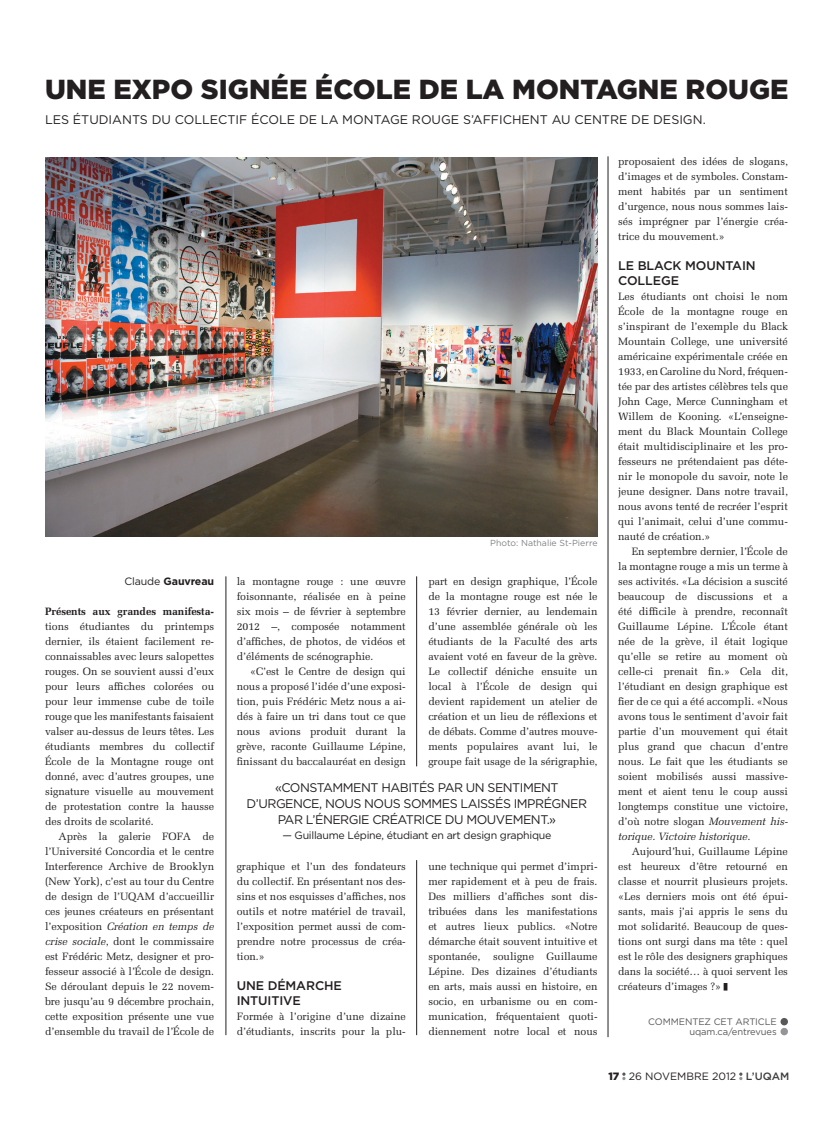
<style>
.page{position:relative;width:833px;height:1125px;background:#fff}
.page>*{position:absolute;margin:0;border:0;box-sizing:border-box;transform-origin:0 0}
.t1{font:900 27.5px "Gotham";color:#231f20}
.t2{font:12.5px "Gotham";letter-spacing:-.04em;color:#231f20}
.t3{font:500 12.5px "Gotham";color:#231f20}
.t4{font:10.62px/15px "Melior";letter-spacing:-.005em;color:#231f20;text-align:justify}
.t5{font:10.62px "Gotham";letter-spacing:-.025em;color:#231f20}
.t6{font:700 10.62px "Melior";letter-spacing:-.005em;color:#231f20}
.t7{font:10.62px "Gotham";color:#231f20}
.t8{font:700 10.62px "Gotham";letter-spacing:-.01em;color:#231f20}
.t9{font:9.38px/10px "Gotham";letter-spacing:-.01em;color:#57585a}
.t10{font:8.75px "Gotham";color:#808285}
.s1{font-weight:400}
.s2{font-style:italic}
.s3{font-weight:900}
.s4{font-weight:500;color:#3e3e3f}
</style>
<div class="page">
<svg style="left:622px;top:1073px;width:3px;height:7px"></svg>
<svg style="left:739px;top:1073px;width:3px;height:7px"></svg>
<hr style="left:607px;top:156px;width:1px;height:881px;background:#231f20">
<div style="left:780px;top:1018px;width:8px;height:7px;background:#57585a;border-radius:50%"></div>
<div style="left:780px;top:1028px;width:8px;height:7px;background:#939598;border-radius:50%"></div>
<hr style="left:226px;top:576px;width:1px;height:459px;background:#231f20">
<hr style="left:416px;top:576px;width:1px;height:190px;background:#231f20">
<hr style="left:416px;top:860px;width:1px;height:175px;background:#231f20">
<img style="left:45px;top:158px;width:552px;height:378px">
<h1 class="t1" style="left:45px;top:73px;width:745px">UNE EXPO SIGNÉE ÉCOLE DE LA MONTAGNE ROUGE</h1>
<p class="t2" style="left:45px;top:113px;width:37px">LES ÉTUDIANTS</p>
<p class="t2" style="left:152px;top:113px;width:32px">DU COLLECTIF</p>
<p class="t2" style="left:251px;top:113px;width:18px">ÉCOLE</p>
<p class="t2" style="left:299px;top:113px;width:54px">DELAMONTAGE</p>
<p class="t2" style="left:412px;top:113px;width:11px">ROUGE</p>
<p class="t2" style="left:463px;top:113px;width:19px">S’AFFIC</p>
<p class="t2" style="left:512px;top:113px;width:19px">HENT</p>
<p class="t2" style="left:551px;top:113px;width:42px">AU CENTRE</p>
<p class="t2" style="left:631px;top:113px;width:31px">DE DESIGN</p>
<p class="t2" style="left:702px;top:113px;width:5px">.</p>
<p class="t8" style="left:124px;top:575px;width:91px"><span class="s1">CLAUDE</span> Gauvreau</p>
<p class="t6" style="left:45px;top:605px;width:171px">Présents aux grandes manifesta-</p>
<p class="t4" style="left:45px;top:619px;width:171px">tions étudiantes du printemps dernier, ils étaient facilement re&shy;connaissables avec leurs salopettes rouges. On se souvient aussi d’eux pour leurs affiches colorées ou pour leur immense cube de toile rouge que les manifestants faisaient valser au-dessus de leurs têtes. Les étudiants membres du collectif École de la Montagne rouge ont donné, avec d’autres groupes, une signature visuelle au mouvement de protestation contre la hausse des droits de scolarité.</p>
<p class="t4" style="left:45px;top:829px;width:171px;text-indent:14px">Après la galerie FOFA de l’Université Concordia et le centre Interference Archive de Brooklyn (New York), c’est au tour du Centre de design de l’UQAM d’accueillir ces jeunes créateurs en présentant l’exposition <span class="s2">Création en temps de crise sociale</span>, dont le commissaire est Frédéric Metz, designer et pro&shy;fesseur associé à l’École de design.<br>Se déroulant depuis le 22 novem&shy;bre jusqu’au 9 décembre prochain, cette exposition présente une vue d’ensemble du travail de l’École de</p>
<p class="t4" style="left:237px;top:574px;width:171px">la montagne rouge : une œuvre foisonnante, réalisée en à peine six mois – de février à septembre 2012 –, composée notamment d’affiches, de photos, de vidéos et d’éléments de scénographie.</p>
<p class="t4" style="left:237px;top:664px;width:171px;text-indent:14px">«C’est le Centre de design qui nous a proposé l’idée d’une exposi&shy;tion, puis Frédéric Metz nous a ai&shy;dés à faire un tri dans tout ce que nous avions produit durant la grève, raconte Guillaume Lépine, finissant du baccalauréat en design</p>
<p class="t10" style="left:490px;top:538px;width:109px">PHOTO: NATHALIE ST-PIERRE</p>
<p class="t4" style="left:428px;top:574px;width:171px">part en design graphique, l’École de la montagne rouge est née le 13 février dernier, au lendemain d’une assemblée générale où les étudiants de la Faculté des arts avaient voté en faveur de la grève.<br>Le collectif déniche ensuite un local à l’École de design qui devient rapidement un atelier de création et un lieu de réflexions et de débats. Comme d’autres mouve&shy;ments populaires avant lui, le groupe fait usage de la sérigraphie,</p>
<p class="t2" style="left:275px;top:780px;width:25px">«CONSTAMMENT</p>
<p class="t2" style="left:381px;top:780px;width:18px">HABITÉS</p>
<p class="t2" style="left:437px;top:780px;width:59px">PARUNSENTIMENT</p>
<p class="t2" style="left:246px;top:797px;width:22px">D’URGENCE</p>
<p class="t2" style="left:319px;top:797px;width:16px">, NOUS</p>
<p class="t2" style="left:364px;top:797px;width:10px">NOUS</p>
<p class="t2" style="left:403px;top:797px;width:10px">SOMMES</p>
<p class="t2" style="left:460px;top:797px;width:8px">LAISSÉS</p>
<p class="t2" style="left:513px;top:797px;width:31px">IMPRÉGNER</p>
<p class="t2" style="left:278px;top:813px;width:46px">PAR L’ÉNERGIE</p>
<p class="t2" style="left:372px;top:813px;width:9px">CRÉATRICE</p>
<p class="t2" style="left:445px;top:813px;width:32px">DU MOUVEMENT</p>
<p class="t2" style="left:546px;top:813px;width:11px">.»</p>
<p class="t5" style="left:282px;top:830px;width:270px">— GUILLAUME LÉPINE, ÉTUDIANT EN ART DESIGN GRAPHIQUE</p>
<p class="t4" style="left:237px;top:859px;width:171px">graphique et l’un des fondateurs du collectif. En présentant nos des&shy;sins et nos esquisses d’affiches, nos outils et notre matériel de travail, l’exposition permet aussi de com&shy;prendre notre processus de créa&shy;tion.»</p>
<p class="t3" style="left:237px;top:978px;width:42px">UNE DÉMARC</p>
<p class="t3" style="left:324px;top:978px;width:17px">HE</p>
<p class="t3" style="left:237px;top:993px;width:8px">INTUITIVE</p>
<p class="t4" style="left:237px;top:1009px;width:171px">Formée à l’origine d’une dizaine d’étudiants, inscrits pour la plu-</p>
<p class="t4" style="left:428px;top:859px;width:171px">une technique qui permet d’impri&shy;mer rapidement et à peu de frais.<br>Des milliers d’affiches sont dis&shy;tribuées dans les manifestations et autres lieux publics. «Notre démarche était souvent intuitive et spontanée, souligne Guillaume Lépine. Des dizaines d’étudiants en arts, mais aussi en histoire, en socio, en urbanisme ou en com&shy;munication, fréquentaient quoti&shy;diennement notre local et nous</p>
<p class="t4" style="left:618px;top:154px;width:171px">proposaient des idées de slogans, d’images et de symboles. Constam&shy;ment habités par un sentiment d’urgence, nous nous sommes lais&shy;sés imprégner par l’énergie créa&shy;trice du mouvement.»</p>
<p class="t3" style="left:618px;top:258px;width:29px">LE BLAC</p>
<p class="t3" style="left:672px;top:258px;width:23px">K MOUNTAIN</p>
<p class="t3" style="left:618px;top:273px;width:10px">COLLE</p>
<p class="t3" style="left:661px;top:273px;width:18px">GE</p>
<p class="t4" style="left:618px;top:289px;width:171px">Les étudiants ont choisi le nom École de la montagne rouge en s’inspirant de l’exemple du Black Mountain College, une université américaine expérimentale créée en 1933, en Caroline du Nord, fréquen&shy;tée par des artistes célèbres tels que John Cage, Merce Cunningham et Willem de Kooning. «L’enseigne&shy;ment du Black Mountain College était multidisciplinaire et les pro&shy;fesseurs ne prétendaient pas déte&shy;nir le monopole du savoir, note le jeune designer. Dans notre travail, nous avons tenté de recréer l’esprit qui l’animait, celui d’une commu&shy;nauté de création.»</p>
<p class="t4" style="left:618px;top:544px;width:171px;text-indent:14px">En septembre dernier, l’École de la montagne rouge a mis un terme à ses activités. «La décision a suscité beaucoup de discussions et a été difficile à prendre, reconnaît Guillaume Lépine. L’École étant née de la grève, il était logique qu’elle se retire au moment où celle-ci prenait fin.» Cela dit, l’étudiant en design graphique est fier de ce qui a été accompli. «Nous avons tous le sentiment d’avoir fait partie d’un mouvement qui était plus grand que chacun d’entre nous. Le fait que les étudiants se soient mobilisés aussi massive&shy;ment et aient tenu le coup aussi longtemps constitue une victoire, d’où notre slogan <span class="s2">Mouvement his&shy;torique. Victoire historique.</span></p>
<p class="t4" style="left:618px;top:844px;width:171px;text-indent:14px">Aujourd’hui, Guillaume Lépine est heureux d’être retourné en classe et nourrit plusieurs projets. «Les derniers mois ont été épui&shy;sants, mais j’ai appris le sens du mot solidarité. Beaucoup de ques&shy;tions ont surgi dans ma tête : quel est le rôle des designers graphiques dans la société… à quoi servent les créateurs d’images ?»</p>
<p class="t9" style="left:648px;top:1016px;width:15px">COMMENTE</p>
<p class="t9" style="left:704px;top:1016px;width:17px">Z CET</p>
<p class="t9" style="left:689px;top:1016px;width:89px;text-indent:46px">ARTICLE<br>UQAM.CA/ENTREVUES</p>
<p class="t7" style="left:608px;top:1070px;width:182px"><span class="s3">17</span> 26 NOVEMBRE 2012 <span class="s4">L’UQAM</span></p>
</div>
